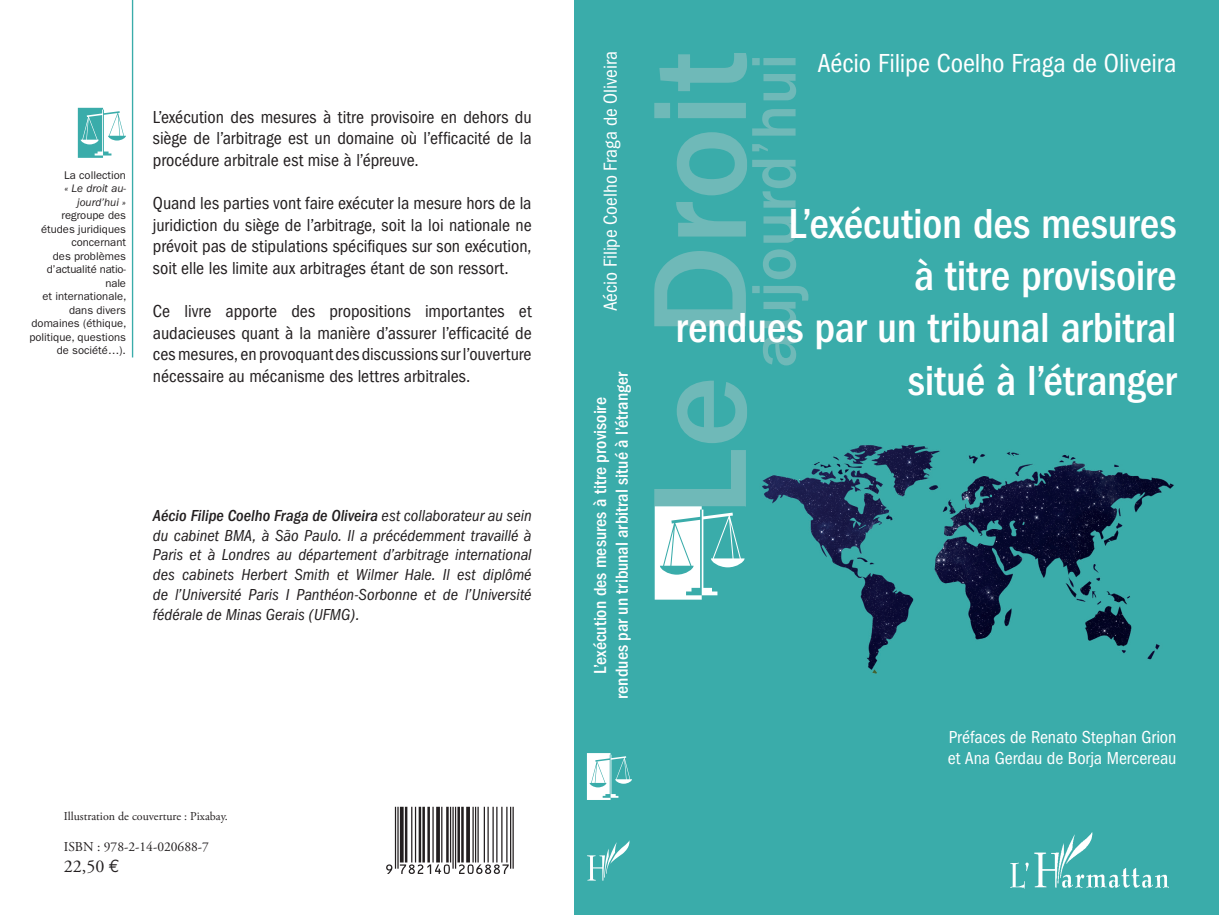
<style>
.page{position:relative;width:1219px;height:915px;background:#fff}
.page>*{position:absolute;margin:0;border:0;box-sizing:border-box;transform-origin:0 0}
.t1{font:500 65.1px "ITC Franklin Gothic Std";color:#6fb9b8}
.t2{font:500 condensed 43.5px/52.2px "Franklin Gothic";letter-spacing:-.005em;color:#fff;text-align:right}
.t3{font:condensed 27px "Franklin Gothic";letter-spacing:-.005em;color:#fff}
.t4{font:condensed 19.5px "Franklin Gothic";letter-spacing:-.005em;color:#fff}
.t5{font:condensed 18px/21.6px "Franklin Gothic";letter-spacing:.005em;color:#231f20;text-align:justify}
.t6{font:500 condensed 18px/21.6px "Franklin Gothic";color:#fff;text-align:center}
.t7{font:condensed 18px/21.6px "Franklin Gothic";color:#fff}
.t8{font:18px "Adobe Garamond Pro";color:#231f20}
.t9{font:italic condensed 16.5px/19.8px "Franklin Gothic";color:#231f20;text-align:justify}
.t10{font:13.5px "Adobe Garamond Pro";color:#231f20}
.t11{font:12px "Adobe Garamond Pro";color:#231f20}
.t12{font:11.25px/13.5px "ITC Franklin Gothic Std";color:#231f20;text-align:right}
.t13{font:italic 11.25px/13.5px "Franklin Gothic";color:#231f20;text-align:right}
.s1{font-weight:500}
.s2{font-family:"Euro Mono"}
</style>
<div class="page">
<div style="left:574px;top:0;width:127px;height:914px;background:#3aacaa"></div>
<div style="left:644px;top:0;width:574px;height:914px;background:#3aacaa"></div>
<svg style="left:78px;top:108px;width:48px;height:50px"></svg>
<hr style="left:132px;top:0;width:1px;height:357px;background:#3aacaa">
<svg style="left:587px;top:753px;width:45px;height:46px"></svg>
<img style="left:1010px;top:832px;width:158px;height:56px">
<svg style="left:654px;top:53px;width:93px;height:546px"></svg>
<svg style="left:587px;top:840px;width:43px;height:40px"></svg>
<hr style="left:512px;top:806px;width:1px;height:62px;background:#231f20">
<hr style="left:510px;top:806px;width:1px;height:62px;background:#231f20">
<hr style="left:506px;top:806px;width:1px;height:56px;background:#231f20">
<hr style="left:501px;top:806px;width:1px;height:56px;background:#231f20">
<hr style="left:496px;top:806px;width:1px;height:56px;background:#231f20">
<hr style="left:492px;top:806px;width:1px;height:56px;background:#231f20">
<hr style="left:487px;top:806px;width:1px;height:56px;background:#231f20">
<hr style="left:483px;top:806px;width:2px;height:56px;background:#231f20">
<hr style="left:477px;top:806px;width:1px;height:56px;background:#231f20">
<hr style="left:475px;top:806px;width:1px;height:56px;background:#231f20">
<hr style="left:472px;top:806px;width:1px;height:56px;background:#231f20">
<svg style="left:466px;top:806px;width:4px;height:56px"></svg>
<hr style="left:461px;top:806px;width:2px;height:56px;background:#231f20">
<hr style="left:457px;top:806px;width:3px;height:56px;background:#231f20">
<hr style="left:455px;top:806px;width:1px;height:62px;background:#231f20">
<hr style="left:452px;top:806px;width:1px;height:62px;background:#231f20">
<hr style="left:450px;top:806px;width:1px;height:56px;background:#231f20">
<hr style="left:446px;top:806px;width:2px;height:56px;background:#231f20">
<hr style="left:441px;top:806px;width:1px;height:56px;background:#231f20">
<svg style="left:436px;top:806px;width:4px;height:56px"></svg>
<hr style="left:432px;top:806px;width:1px;height:56px;background:#231f20">
<hr style="left:427px;top:806px;width:3px;height:56px;background:#231f20">
<hr style="left:422px;top:806px;width:3px;height:56px;background:#231f20">
<hr style="left:418px;top:806px;width:3px;height:56px;background:#231f20">
<hr style="left:415px;top:806px;width:1px;height:56px;background:#231f20">
<hr style="left:411px;top:806px;width:1px;height:56px;background:#231f20">
<hr style="left:405px;top:806px;width:2px;height:56px;background:#231f20">
<hr style="left:400px;top:806px;width:3px;height:56px;background:#231f20">
<hr style="left:397px;top:806px;width:1px;height:62px;background:#231f20">
<hr style="left:395px;top:806px;width:1px;height:62px;background:#231f20">
<svg style="left:386px;top:864px;width:122px;height:9px"></svg>
<img style="left:745px;top:444px;width:429px;height:230px">
<img style="left:745px;top:429px;width:2px;height:77px">
<p class="t4" style="left:599px;top:311px;width:261px;rotate:-90deg">Aécio Filipe Coelho Fraga de Oliveira</p>
<h1 class="t1" style="left:737px;top:367px;width:315px;rotate:-90deg">aujourd’hui</h1>
<h3 class="t3" style="left:817px;top:48px;width:360px">Aécio Filipe Coelho Fraga de Oliveira</h3>
<p class="t5" style="left:153px;top:106px;width:380px">L’exécution des mesures à titre provisoire en dehors du siège de l’arbitrage est un domaine où l’efficacité de la procédure arbitrale est mise à l’épreuve.</p>
<p class="t5" style="left:153px;top:192px;width:380px">Quand les parties vont faire exécuter la mesure hors de la juridiction du siège de l’arbitrage, soit la loi nationale ne prévoit pas de stipulations spécifiques sur son exécution, soit elle les limite aux arbitrages étant de son ressort.</p>
<p class="t5" style="left:153px;top:300px;width:380px">Ce livre apporte des propositions importantes et audacieuses quant à la manière d’assurer l’efficacité de ces mesures, en provoquant des discussions sur l’ouverture nécessaire au mécanisme des lettres arbitrales.</p>
<p class="t12" style="left:64px;top:168px;width:63px">La collection</p>
<p class="t13" style="left:64px;top:182px;width:63px">« Le droit au&shy;jourd’hui »</p>
<p class="t12" style="left:29px;top:208px;width:99px">regroupe des études juridiques concernant<br>des problèmes d’actualité natio&shy;nale<br>et internationale, dans divers domaines (éthique, politique, questions de société…).</p>
<h2 class="t2" style="left:675px;top:197px;width:502px">L’exécution des mesures<br>à titre provisoire<br>rendues par un tribunal arbitral situé à l’étranger</h2>
<p class="t6" style="left:589px;top:698px;width:328px;rotate:-90deg">L’exécution des mesures à titre provisoire rendues par un tribunal arbitral situé à l’étranger</p>
<p class="t9" style="left:153px;top:505px;width:380px"><span class="s1">Aécio Filipe Coelho Fraga de Oliveira</span> est collaborateur au sein du cabinet BMA, à São Paulo. Il a précédemment travaillé à Paris et à Londres au département d’arbitrage international des cabinets Herbert Smith et Wilmer Hale. Il est diplômé de l’Université Paris I Panthéon-Sorbonne et de l’Université fédérale de Minas Gerais (UFMG).</p>
<p class="t11" style="left:64px;top:808px;width:166px">Illustration de couverture : Pixabay.</p>
<p class="t10" style="left:64px;top:838px;width:147px">ISBN : 978-2-14-020688-7</p>
<p class="t8" style="left:64px;top:855px;width:57px">22,50 <span class="s2">€</span></p>
<p class="t7" style="left:947px;top:725px;width:230px">Préfaces de Renato Stephan Grion et Ana Gerdau de Borja Mercereau</p>
</div>
